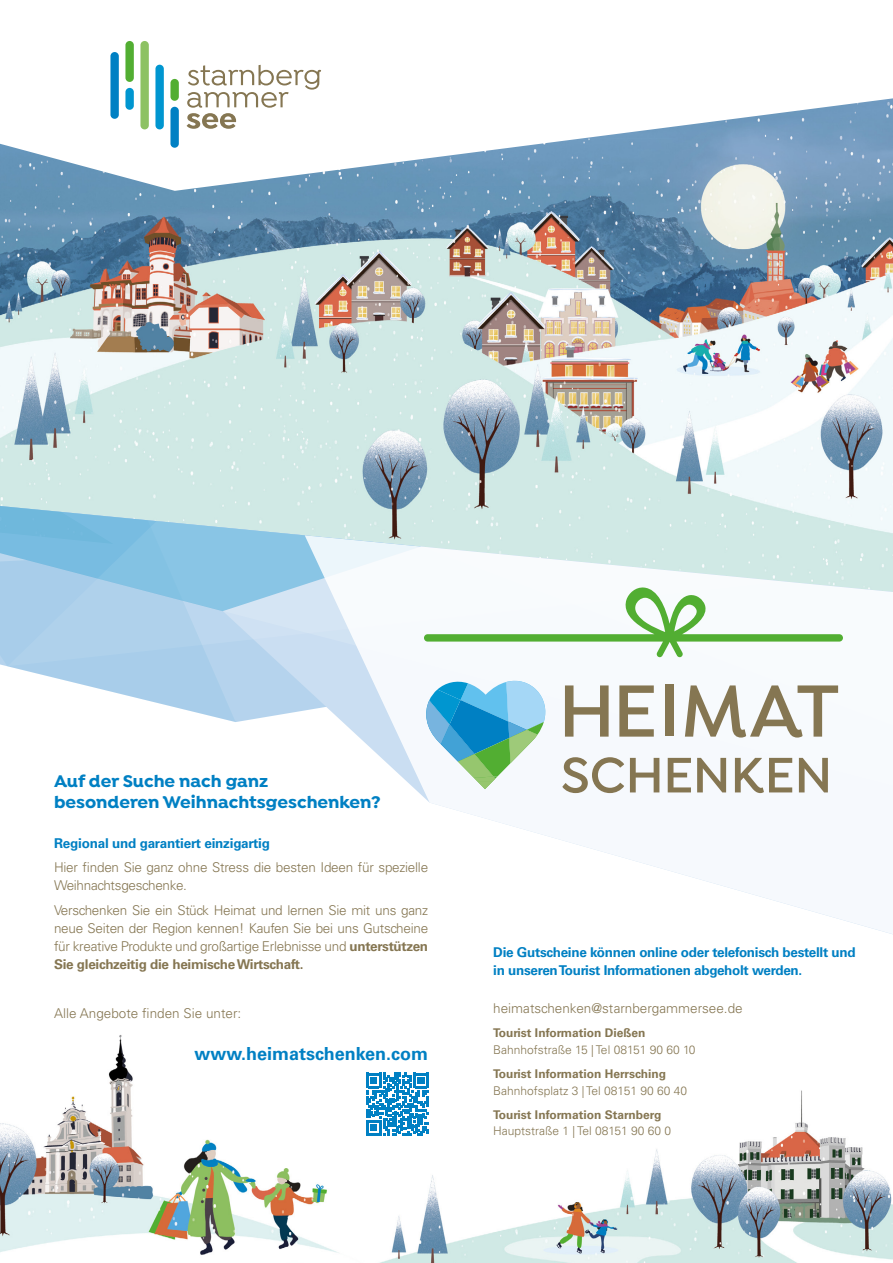
<style>
.page{position:relative;width:893px;height:1263px;background:#fff}
.page>*{position:absolute;margin:0;border:0;box-sizing:border-box;transform-origin:0 0}
.t1{font:700 18px/21px "Isidora";color:#0080c3}
.t2{font:700 18px "Univers LT Std";color:#0080c3}
.t3{font:300 13.5px/18px "Univers LT Std";letter-spacing:-.02em;color:#857652}
.t4{font:700 13.5px/18px "Univers LT Std";letter-spacing:-.02em;color:#0080c3}
.t5{font:300 13.5px "Univers LT Std";color:#857652}
.t6{font:300 12px "Univers LT Std";color:#857652}
.t7{font:700 12px "Univers LT Std";color:#857652}
.s1{font-weight:700}
</style>
<div class="page">
<img style="left:0;top:1035px;width:893px;height:228px">
<img style="left:0;top:191px;width:893px;height:262px">
<svg style="left:366px;top:1073px;width:62px;height:62px"></svg>
<svg style="left:0;top:41px;width:893px;height:150px"></svg>
<svg style="left:187px;top:65px;width:134px;height:64px"></svg>
<div style="left:110px;top:52px;width:9px;height:67px;background:#0080c3;border-radius:4px"></div>
<div style="left:155px;top:65px;width:9px;height:64px;background:#0096d0;border-radius:4px"></div>
<div style="left:140px;top:41px;width:9px;height:88px;background:#8dc263;border-radius:4px"></div>
<div style="left:125px;top:41px;width:9px;height:41px;background:#52ae32;border-radius:4px"></div>
<div style="left:125px;top:88px;width:9px;height:22px;background:#0096d0;border-radius:4px"></div>
<div style="left:170px;top:107px;width:9px;height:41px;background:#0080c3;border-radius:4px"></div>
<div style="left:170px;top:79px;width:9px;height:22px;background:#52ae32;border-radius:4px"></div>
<svg style="left:383px;top:453px;width:510px;height:25px"></svg>
<svg style="left:0;top:414px;width:383px;height:64px;background:#c9e1e0"></svg>
<svg style="left:0;top:478px;width:893px;height:244px;background:#badae8"></svg>
<svg style="left:305px;top:535px;width:588px;height:400px"></svg>
<svg style="left:565px;top:685px;width:44px;height:52px"></svg>
<svg style="left:619px;top:685px;width:35px;height:52px"></svg>
<div style="left:666px;top:685px;width:8px;height:51px;background:#857652"></div>
<svg style="left:685px;top:685px;width:153px;height:52px"></svg>
<svg style="left:562px;top:757px;width:62px;height:36px"></svg>
<svg style="left:630px;top:758px;width:29px;height:34px"></svg>
<svg style="left:668px;top:758px;width:23px;height:34px"></svg>
<svg style="left:697px;top:758px;width:29px;height:34px"></svg>
<svg style="left:735px;top:758px;width:57px;height:35px"></svg>
<svg style="left:799px;top:758px;width:29px;height:34px"></svg>
<svg style="left:424px;top:587px;width:419px;height:70px"></svg>
<svg style="left:424px;top:676px;width:127px;height:113px"></svg>
<h1 class="t1" style="left:54px;top:771px;width:328px">Auf der Suche nach ganz<br>besonderen Weihnachtsgeschenken?</h1>
<p class="t4" style="left:54px;top:834px;width:218px">Regional und garantiert einzigartig</p>
<p class="t3" style="left:54px;top:859px;width:376px">Hier finden Sie ganz ohne Stress die besten Ideen für spezielle<br>Weihnachtsgeschenke.</p>
<p class="t3" style="left:54px;top:901px;width:376px;text-align:justify">Verschenken Sie ein Stück Heimat und lernen Sie mit uns ganz neue Seiten der Region kennen! Kaufen Sie bei uns Gutscheine für kreative Produkte und großartige Erlebnisse und <span class="s1">unterstützen Sie gleichzeitig die heimische Wirtschaft.</span></p>
<p class="t5" style="left:54px;top:1005px;width:189px">Alle Angebote finden Sie unter:</p>
<h1 class="t2" style="left:195px;top:1043px;width:235px">www.heimatschenken.com</h1>
<p class="t4" style="left:493px;top:943px;width:364px">Die Gutscheine können online oder telefonisch bestellt und in unseren Tourist Informationen abgeholt werden.</p>
<p class="t5" style="left:493px;top:1000px;width:251px">heimatschenken@starnbergammersee.de</p>
<p class="t7" style="left:493px;top:1026px;width:154px">Tourist Information Dießen</p>
<p class="t6" style="left:493px;top:1042px;width:204px">Bahnhofstraße 15 | Tel 08151 90 60 10</p>
<p class="t7" style="left:493px;top:1067px;width:174px">Tourist Information Herrsching</p>
<p class="t6" style="left:493px;top:1083px;width:195px">Bahnhofsplatz 3 | Tel 08151 90 60 40</p>
<p class="t7" style="left:493px;top:1107px;width:170px">Tourist Information Starnberg</p>
<p class="t6" style="left:493px;top:1123px;width:179px">Hauptstraße 1 | Tel 08151 90 60 0</p>
</div>
